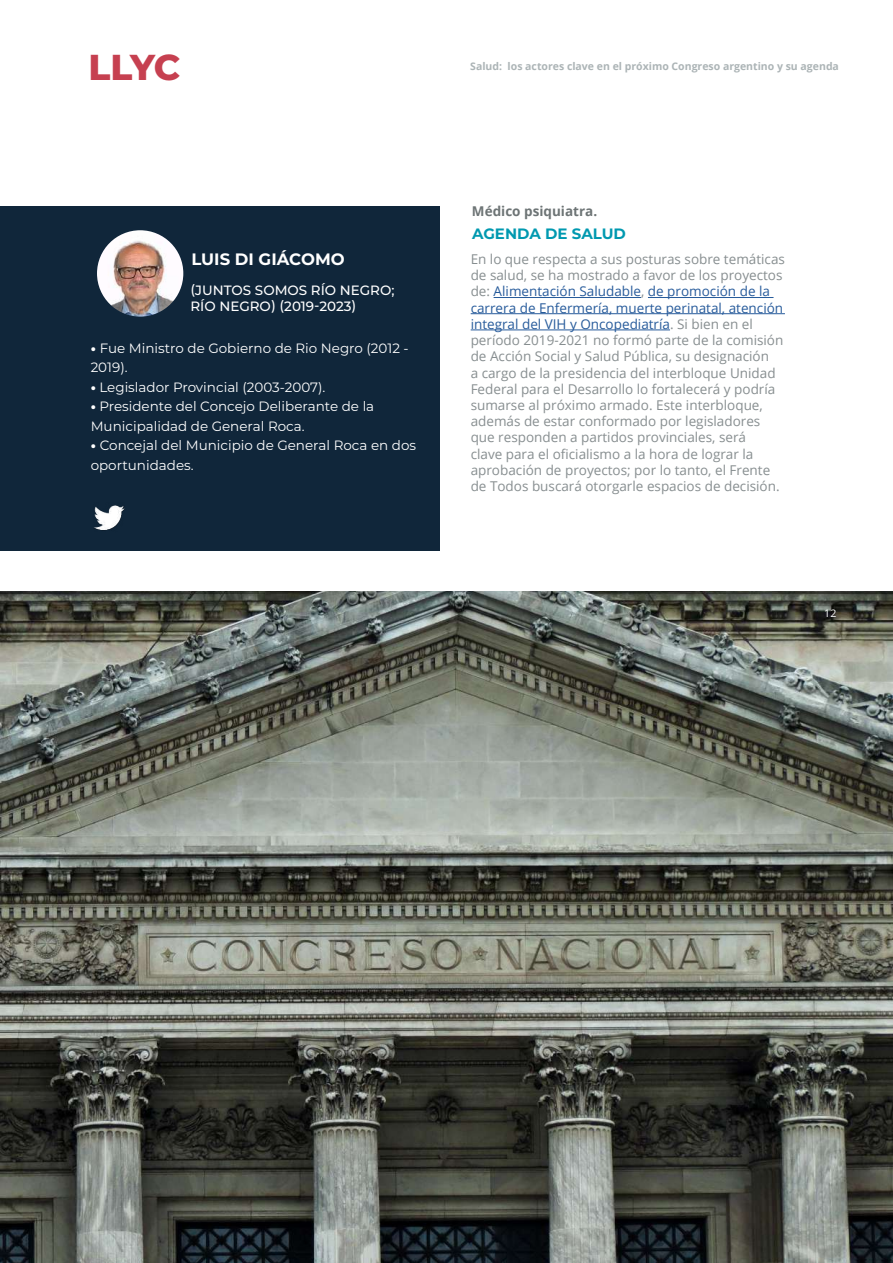
<style>
.page{position:relative;width:893px;height:1263px;background:#fff}
.page>*{position:absolute;margin:0;border:0;box-sizing:border-box;transform-origin:0 0}
.t1{font:800 36px "Montserrat";color:#c64050}
.t2{font:700 16.5px "Montserrat";color:#fff}
.t3{font:700 15px "Montserrat";color:#0099b0}
.t4{font:13.5px/16.2px "Open Sans";color:#878e90}
.t5{font:13.5px/19.5px "Montserrat";color:#fff}
.t6{font:500 13.5px/16.2px "Montserrat";color:#fff}
.t7{font:700 13.5px "Open Sans";color:#6d7475}
.t8{font:700 10.5px "Open Sans";color:#acb4b6}
.t9{font:10.5px "Open Sans";color:#fff}
.s1{font-weight:800}
.s2{color:#275b9b}
</style>
<div class="page">
<div style="left:0;top:206px;width:439px;height:345px;background:#10263a"></div>
<hr style="left:494px;top:297px;width:147px;height:1px;background:#275b9b">
<hr style="left:648px;top:297px;width:125px;height:1px;background:#275b9b">
<hr style="left:471px;top:313px;width:314px;height:1px;background:#275b9b">
<hr style="left:471px;top:330px;width:199px;height:1px;background:#275b9b">
<img style="left:97px;top:230px;width:86px;height:87px;border-radius:43px">
<img style="left:94px;top:505px;width:30px;height:26px">
<img style="left:0;top:591px;width:893px;height:672px">
<h1 class="t1" style="left:89px;top:40px;width:93px">LLYC</h1>
<p class="t2" style="left:191px;top:247px;width:155px">LUIS DI GIÁCOMO</p>
<p class="t6" style="left:190px;top:281px;width:206px">(JUNTOS SOMOS RÍO NEGRO;<br>RÍO NEGRO) (2019-2023)</p>
<p class="t5" style="left:91px;top:338px;width:320px"><span class="s1">•</span> Fue Ministro de Gobierno de Rio Negro (2012 -<br>2019).</p>
<p class="t5" style="left:91px;top:377px;width:236px"><span class="s1">•</span> Legislador Provincial (2003-2007).</p>
<p class="t5" style="left:91px;top:396px;width:285px"><span class="s1">•</span> Presidente del Concejo Deliberante de la<br>Municipalidad de General Roca.</p>
<p class="t5" style="left:91px;top:435px;width:327px"><span class="s1">•</span> Concejal del Municipio de General Roca en dos oportunidades.</p>
<p class="t8" style="left:470px;top:58px;width:370px">Salud: los actores clave en el próximo Congreso argentino y su agenda</p>
<p class="t7" style="left:472px;top:202px;width:127px">Médico psiquiatra.</p>
<p class="t3" style="left:472px;top:223px;width:155px">AGENDA DE SALUD</p>
<p class="t4" style="left:471px;top:251px;width:316px">En lo que respecta a sus posturas sobre temáticas de salud, se ha mostrado a favor de los proyectos de: <span class="s2">Alimentación Saludable</span>, <span class="s2">de promoción de la carrera de Enfermería, muerte perinatal, atención integral del VIH y Oncopediatría</span>. Si bien en el período 2019-2021 no formó parte de la comisión de Acción Social y Salud Pública, su designación<br>a cargo de la presidencia del interbloque Unidad Federal para el Desarrollo lo fortalecerá y podría sumarse al próximo armado. Este interbloque, además de estar conformado por legisladores que responden a partidos provinciales, será<br>clave para el oficialismo a la hora de lograr la aprobación de proyectos; por lo tanto, el Frente de Todos buscará otorgarle espacios de decisión.</p>
<p class="t9" style="left:824px;top:606px;width:14px">12</p>
</div>
